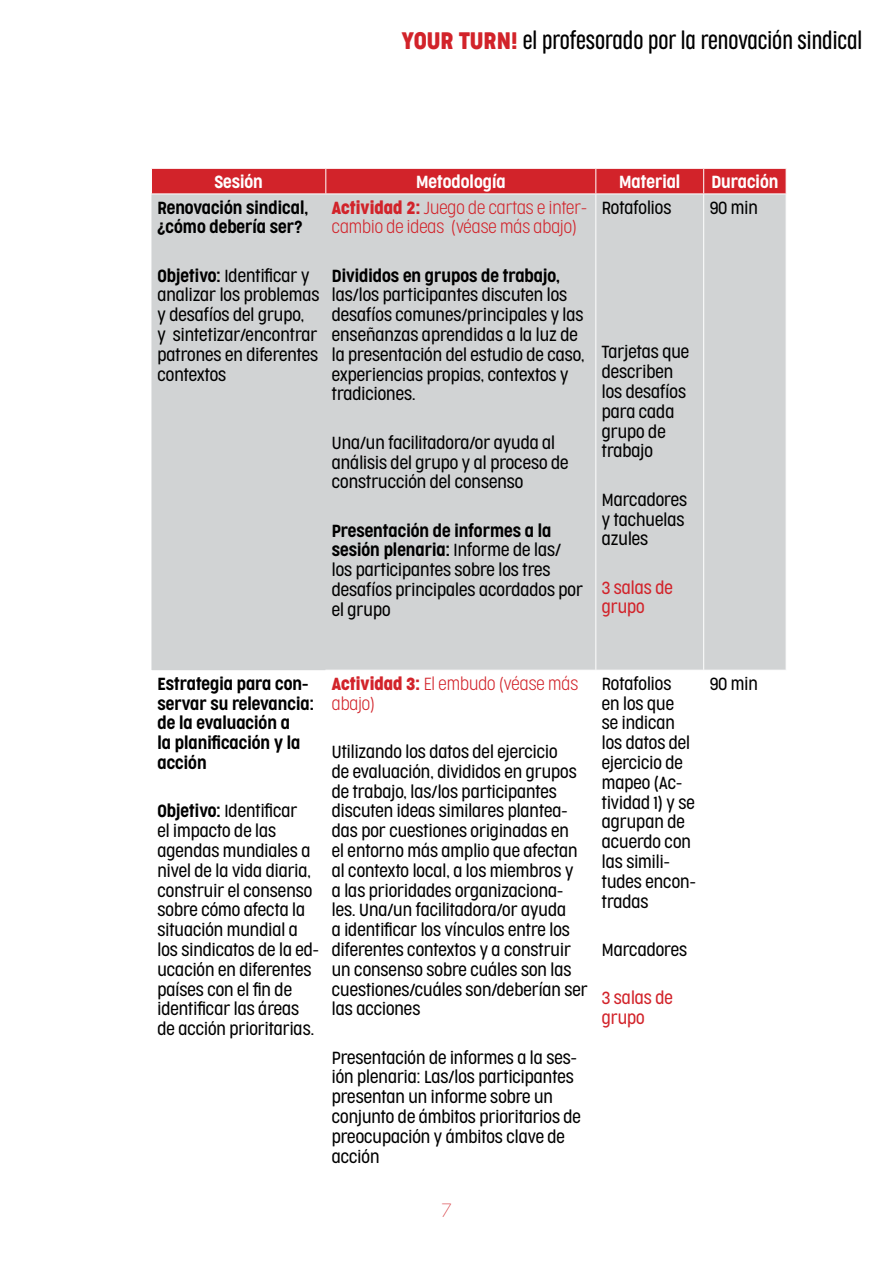
<style>
.page{position:relative;width:893px;height:1263px;background:#fff}
.page>*{position:absolute;margin:0;border:0;box-sizing:border-box;transform-origin:0 0}
.t1{font:300 22.5px "Cocogoose Compressed";color:#000}
.t2{font:100 18px "Cocogoose Pro";color:#d2232a}
.t3{font:300 16.5px/19.8px "Cocogoose Condensed";color:#000}
.t4{font:300 16.5px/19.8px "Cocogoose Condensed";color:#000}
.t5{font:200 16.5px/19.8px "Cocogoose Condensed";color:#d2232a}
.t6{font:300 16.5px "Cocogoose Condensed";color:#fff}
.t7{font:300 16.5px/19.8px "Cocogoose Condensed";color:#d2232a}
.s1{font-family:"Cocogoose Condensed";font-weight:400;color:#d2232a}
.s2{font-style:inherit}
.s3{font-weight:400}
</style>
<div class="page">
<div style="left:151px;top:195px;width:635px;height:475px;background:#d1d3d4"></div>
<svg style="left:151px;top:168px;width:636px;height:26px;background:#d53239"></svg>
<hr style="left:595px;top:194px;width:1px;height:476px;background:#fff">
<hr style="left:703px;top:194px;width:1px;height:476px;background:#fff">
<h1 class="t1" style="left:402px;top:26px;width:462px"><span class="s1">YOUR TURN!</span> el profesorado por la renovación sindical</h1>
<p class="t6" style="left:214px;top:171px;width:50px">Sesión</p>
<p class="t6" style="left:416px;top:171px;width:91px">Metodología</p>
<p class="t6" style="left:619px;top:171px;width:63px">Material</p>
<p class="t6" style="left:711px;top:171px;width:68px">Duración</p>
<p class="t4" style="left:157px;top:197px;width:152px">Renovación sindical, ¿cómo debería ser?</p>
<p class="t3" style="left:157px;top:265px;width:164px"><span class="s2">Objetivo:</span> Identificar y analizar los problemas y desafíos del grupo,<br>y sintetizar/encontrar patrones en diferentes contextos</p>
<p class="t3" style="left:602px;top:197px;width:71px">Rotafolios</p>
<p class="t5" style="left:332px;top:197px;width:257px"><span class="s3">Actividad 2:</span> Juego de cartas e inter&shy;cambio de ideas (véase más abajo)</p>
<p class="t4" style="left:332px;top:266px;width:230px">Divididos en grupos de trabajo,</p>
<p class="t3" style="left:332px;top:285px;width:254px">las/los participantes discuten los desafíos comunes/principales y las enseñanzas aprendidas a la luz de la presentación del estudio de caso, experiencias propias, contextos y tradiciones.</p>
<p class="t3" style="left:332px;top:433px;width:238px">Una/un facilitadora/or ayuda al análisis del grupo y al proceso de construcción del consenso</p>
<p class="t3" style="left:332px;top:520px;width:253px"><span class="s2">Presentación de informes a la sesión plenaria:</span> Informe de las/ los participantes sobre los tres desafíos principales acordados por el grupo</p>
<p class="t3" style="left:710px;top:197px;width:50px">90 min</p>
<p class="t3" style="left:602px;top:342px;width:89px">Tarjetas que describen los desafíos para cada grupo de trabajo</p>
<p class="t3" style="left:602px;top:490px;width:87px">Marcadores y tachuelas azules</p>
<p class="t7" style="left:602px;top:577px;width:72px">3 salas de grupo</p>
<p class="t4" style="left:157px;top:674px;width:158px">Estrategia para con&shy;servar su relevancia: de la evaluación a<br>la planificación y la acción</p>
<p class="t3" style="left:157px;top:801px;width:163px"><span class="s2">Objetivo:</span> Identificar<br>el impacto de las agendas mundiales a nivel de la vida diaria, construir el consenso sobre cómo afecta la situación mundial a los sindicatos de la ed&shy;ucación en diferentes países con el fin de identificar las áreas de acción prioritarias.</p>
<p class="t5" style="left:332px;top:674px;width:248px"><span class="s3">Actividad 3:</span> El embudo (véase más abajo)</p>
<p class="t3" style="left:332px;top:742px;width:258px">Utilizando los datos del ejercicio<br>de evaluación, divididos en grupos de trabajo, las/los participantes discuten ideas similares plantea&shy;das por cuestiones originadas en<br>el entorno más amplio que afectan al contexto local, a los miembros y<br>a las prioridades organizaciona&shy;les. Una/un facilitadora/or ayuda<br>a identificar los vínculos entre los diferentes contextos y a construir un consenso sobre cuáles son las cuestiones/cuáles son/deberían ser las acciones</p>
<p class="t3" style="left:332px;top:1047px;width:251px">Presentación de informes a la ses&shy;ión plenaria: Las/los participantes presentan un informe sobre un conjunto de ámbitos prioritarios de preocupación y ámbitos clave de acción</p>
<p class="t3" style="left:602px;top:673px;width:95px">Rotafolios<br>en los que<br>se indican los datos del ejercicio de mapeo (Ac&shy;tividad 1) y se agrupan de acuerdo con las simili&shy;tudes encon&shy;tradas</p>
<p class="t3" style="left:602px;top:940px;width:87px">Marcadores</p>
<p class="t7" style="left:602px;top:988px;width:72px">3 salas de grupo</p>
<p class="t3" style="left:710px;top:673px;width:50px">90 min</p>
<p class="t2" style="left:442px;top:1198px;width:11px">7</p>
</div>
